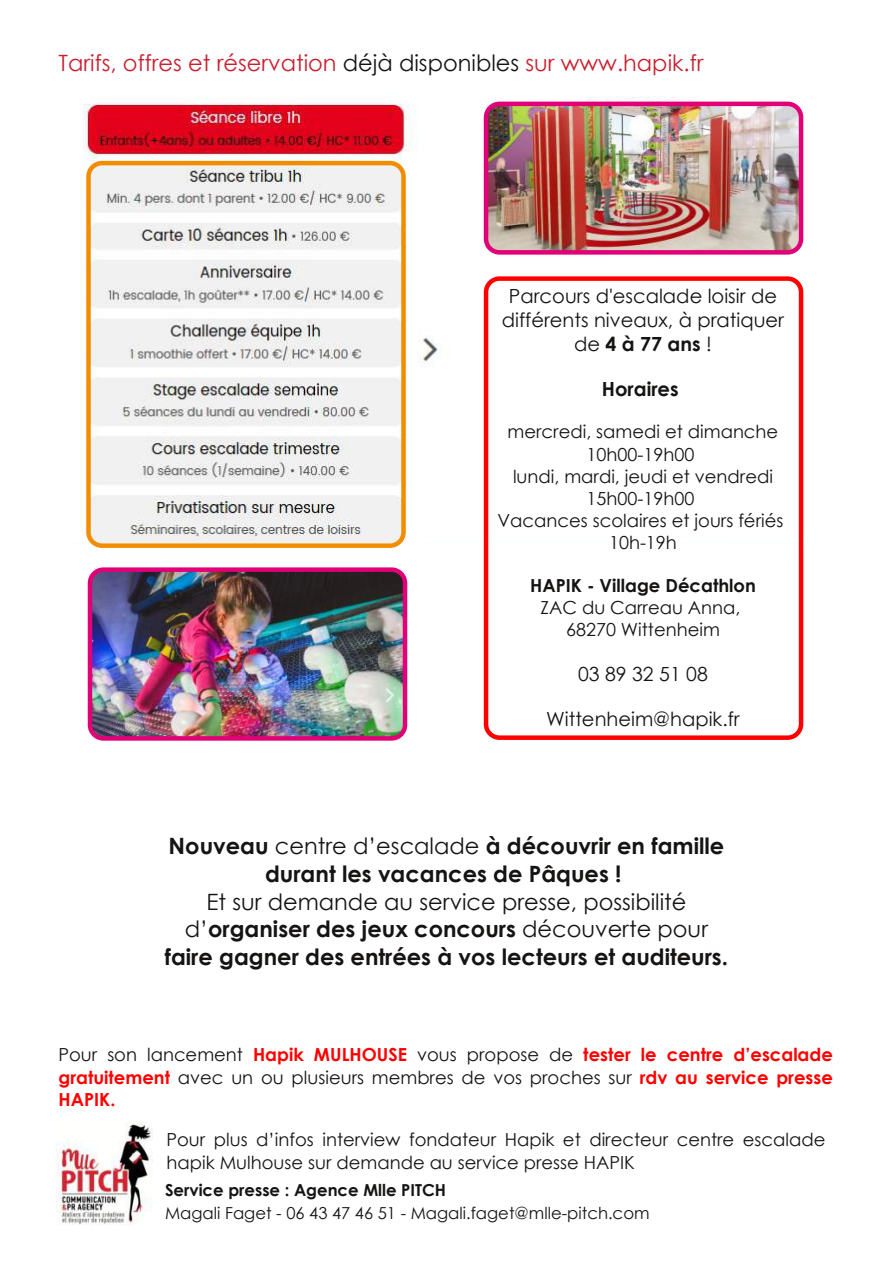
<style>
.page{position:relative;width:893px;height:1263px;background:#fff}
.page>*{position:absolute;margin:0;border:0;box-sizing:border-box;transform-origin:0 0}
.t1{font:700 22.5px/27.6px "Century Gothic";color:#161413;text-align:center}
.t2{font:22.5px "Century Gothic";color:#ca1f30}
.t3{font:19.5px/23.9px "Century Gothic";color:#161413;text-align:center}
.t4{font:700 19.5px "Century Gothic";color:#161413}
.t5{font:18px/22px "Century Gothic";color:#161413;text-align:center}
.t6{font:700 18px/22.5px "Century Gothic";color:#f00;text-align:justify}
.t7{font:700 18px "Century Gothic";color:#161413}
.t8{font:16.5px "Century Gothic";color:#161413}
.t9{font:700 16.5px "Century Gothic";color:#161413}
.s1{color:#161413}
.s2{font-weight:700}
.s3{font-weight:400}
.s4{font-weight:400;color:#161413}
</style>
<div class="page">
<img style="left:56px;top:1122px;width:97px;height:103px">
<img style="left:83px;top:96px;width:721px;height:449px">
<div style="left:484px;top:276px;width:319px;height:464px;border:4px solid #f00;border-radius:14px"></div>
<img style="left:486px;top:104px;width:315px;height:147px;border-radius:14px">
<div style="left:484px;top:102px;width:319px;height:153px;border:4px solid #e20078;border-radius:14px"></div>
<div style="left:86px;top:161px;width:320px;height:387px;border:4px solid #f28d00;border-radius:14px"></div>
<img style="left:93px;top:572px;width:309px;height:164px">
<div style="left:88px;top:567px;width:319px;height:174px;border:4px solid #e20078;border-radius:14px"></div>
<p class="t2" style="left:58px;top:48px;width:646px">Tarifs, offres et réservation <span class="s1">déjà disponibles</span> sur www.hapik.fr</p>
<p class="t3" style="left:502px;top:284px;width:284px">Parcours d'escalade loisir de différents niveaux, à pratiquer de<span class="s2">4à77ans</span>!</p>
<p class="t4" style="left:602px;top:376px;width:78px">Horaires</p>
<p class="t5" style="left:498px;top:420px;width:287px">mercredi, samedi et dimanche<br>10h00-19h00<br>lundi, mardi, jeudi et vendredi<br>15h00-19h00<br>Vacances scolaires et jours fériés<br>10h-19h</p>
<p class="t7" style="left:530px;top:573px;width:227px">HAPIK - Village Décathlon</p>
<p class="t5" style="left:540px;top:596px;width:202px">ZAC du Carreau Anna,<br>68270 Wittenheim</p>
<p class="t3" style="left:578px;top:661px;width:131px">03 89 32 51 08</p>
<p class="t3" style="left:546px;top:706px;width:195px">Wittenheim@hapik.fr</p>
<p class="t1" style="left:169px;top:832px;width:557px">Nouveau <span class="s3">centre d’escalade</span> à découvrir en famille durant les vacances de Pâques !</p>
<p class="t1" style="left:165px;top:887px;width:565px"><span class="s3">Et sur demande au service presse, possibilité d’</span>organiser des jeux concours <span class="s3">découverte pour </span>faire gagner des entrées à vos lecteurs et auditeurs.</p>
<p class="t6" style="left:59px;top:1043px;width:776px"><span class="s4">Pour son lancement</span> Hapik MULHOUSE <span class="s4">vous propose de</span> tester le centre d’escalade gratuitement <span class="s4">avec un ou plusieurs membres de vos proches sur</span> rdv au service presse HAPIK.</p>
<p class="t5" style="left:166px;top:1128px;width:660px;line-height:22.5px;text-align:left">Pour plus d’infos interview fondateur Hapik et directeur centre escalade hapik Mulhouse sur demande au service presse HAPIK</p>
<p class="t9" style="left:165px;top:1179px;width:283px">Service presse : Agence Mlle PITCH</p>
<p class="t8" style="left:165px;top:1202px;width:486px">Magali Faget - 06 43 47 46 51 - Magali.faget@mlle-pitch.com</p>
</div>
